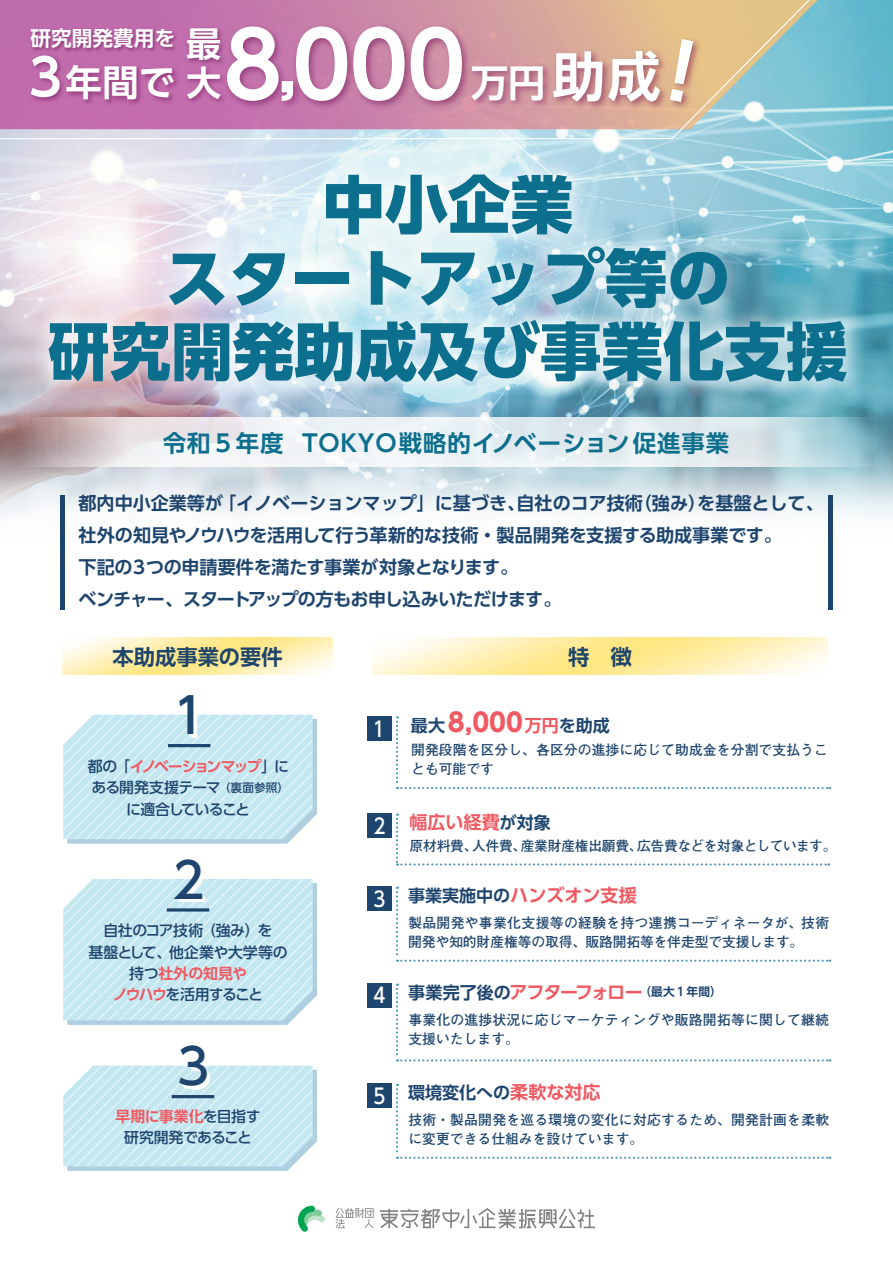
<style>
.page{position:relative;width:893px;height:1263px;background:#fff}
.page>*{position:absolute;margin:0;border:0;box-sizing:border-box;transform-origin:0 0}
.t1{font:700 89.55px "UD Shin Go Pro De";color:#fff}
.t2{font:800 62.7px/73.3px "UD Shin Go Pro";color:#0c6f8d;text-align:center}
.t3{font:500 49.05px "UD Shin Go Pro";color:#1e456e}
.t4{font:700 37.2px "UD Shin Go Pro De";color:#fff}
.t5{font:700 36.3px "UD Shin Go Pro De";color:#fff}
.t6{font:700 34.65px "UD Shin Go Pro De";color:#fff}
.t7{font:700 23.4px "UD Shin Go Pro De";letter-spacing:.04em;color:#0c6f8d}
.t8{font:700 21.3px "UD Shin Go Pro De";color:#1e456e}
.t9{font:500 20.85px "UD Shin Go Pro";color:#fff;scale:.88 1}
.t10{font:700 20.7px "UD Shin Go Pro De";color:#fff}
.t11{font:700 18px/32px "UD Shin Go Pro De";letter-spacing:-.01em;color:#1e456e}
.t12{font:700 18px "UD Shin Go Pro De";color:#f05961}
.t13{font:700 18px "UD Shin Go Pro De";letter-spacing:-.075em;color:#f05961}
.t14{font:700 16.95px "UD Shin Go Pro De";color:#1e456e}
.t15{font:500 14.85px/21.3px "UD Shin Go Pro";letter-spacing:-.035em;color:#1e456e;text-align:center}
.t16{font:500 14.85px/21.3px "UD Shin Go Pro";letter-spacing:-.06em;color:#1e456e;text-align:center}
.t17{font:700 14.85px "UD Shin Go Pro De";letter-spacing:-.045em;color:#f05961}
.t18{font:700 14.85px "UD Shin Go Pro De";letter-spacing:-.13em;color:#f05961}
.t19{font:500 14.85px "UD Shin Go Pro";letter-spacing:-.085em;color:#1e456e}
.t20{font:700 13.8px/18.8px "Futo Go B101 Pro";letter-spacing:.005em;color:#1e456e}
.t21{font:700 13.8px "Futo Go B101 Pro";letter-spacing:-.025em;color:#1e456e}
.s1{font-size:72.6px}
.s2{font-size:50.25px}
.s3{font-size:34.65px}
.s4{font-size:53.1px}
.s5{font-family:"UD Shin Go Pro";font-weight:500;color:#1e456e}
.s6{font-size:11.7px}
.s7{font-family:"UD Shin Go Pro De";font-weight:700;color:#f05961}
.s8{font-family:"UD Shin Go Pro";font-size:25.5px;color:#f05961}
.s9{color:#f05961}
.s10{font-size:16.95px;color:#1e456e}
.s11{font-size:11.7px;color:#1e456e}
.s12{font-size:18px;color:#f05961}
</style>
<div class="page">
<img style="left:0;top:0;width:893px;height:538px">
<svg style="left:63px;top:638px;width:269px;height:37px;background:#feeeaf"></svg>
<svg style="left:372px;top:638px;width:456px;height:37px;background:#feefb4"></svg>
<svg style="left:0;top:0;width:819px;height:114px;background:#bda2ab"></svg>
<div style="left:367px;top:716px;width:25px;height:25px;background:#1e456e"></div>
<svg style="left:297px;top:1205px;width:298px;height:27px"></svg>
<svg style="left:15px;top:457px;width:863px;height:10px"></svg>
<img style="left:0;top:114px;width:893px;height:343px">
<img style="left:16px;top:48px;width:167px;height:76px">
<img style="left:182px;top:22px;width:35px;height:96px">
<img style="left:475px;top:22px;width:264px;height:121px">
<img style="left:217px;top:7px;width:258px;height:139px">
<img style="left:27px;top:25px;width:153px;height:35px">
<svg style="left:396px;top:716px;width:434px;height:73px"></svg>
<svg style="left:396px;top:887px;width:434px;height:75px"></svg>
<svg style="left:396px;top:983px;width:434px;height:78px"></svg>
<svg style="left:396px;top:1084px;width:434px;height:75px"></svg>
<svg style="left:396px;top:813px;width:433px;height:52px"></svg>
<svg style="left:63px;top:715px;width:254px;height:128px;background:#c9e8f0"></svg>
<svg style="left:63px;top:1065px;width:254px;height:106px;background:#c9e8f0"></svg>
<svg style="left:63px;top:879px;width:254px;height:146px;background:#c8e8f0"></svg>
<hr style="left:168px;top:744px;width:42px;height:3px;background:#1e456e">
<hr style="left:167px;top:908px;width:42px;height:3px;background:#1e456e">
<hr style="left:172px;top:1095px;width:42px;height:3px;background:#1e456e">
<div style="left:367px;top:813px;width:25px;height:25px;background:#1e456e"></div>
<div style="left:367px;top:886px;width:25px;height:25px;background:#1e456e"></div>
<div style="left:367px;top:983px;width:25px;height:24px;background:#1e456e"></div>
<div style="left:367px;top:1083px;width:25px;height:25px;background:#1e456e"></div>
<hr style="left:61px;top:494px;width:4px;height:115px;background:#1e456e">
<hr style="left:828px;top:494px;width:4px;height:115px;background:#1e456e">
<svg style="left:670px;top:38px;width:23px;height:64px"></svg>
<h3 class="t6" style="left:186px;top:16px;width:36px">最</h3>
<h1 class="t1" style="left:223px;top:-7px;width:244px">8<span class="s1">,</span>000</h1>
<h3 class="t10" style="left:30px;top:21px;width:146px">研究開発費用を</h3>
<h3 class="t5" style="left:20px;top:53px;width:202px"><span class="s2">３</span>年間で<span class="s3">大</span></h3>
<h3 class="t4" style="left:471px;top:52px;width:191px">万円<span class="s4">助成</span></h3>
<h2 class="t2" style="left:48px;top:166px;width:801px">中小企業<br>スタートアップ等の<br>研究開発助成及び事業化支援</h2>
<h3 class="t7" style="left:163px;top:424px;width:568px">令和５年度 TOKYO戦略的イノベーション促進事業</h3>
<h3 class="t11" style="left:79px;top:487px;width:747px">都内中小企業等が「イノベーションマップ」に基づき、自社のコア技術（強み）を基盤として、社外の知見やノウハウを活用して行う革新的な技術・製品開発を支援する助成事業です。<br>下記の３つの申請要件を満たす事業が対象となります。<br>ベンチャー、スタートアップの方もお申し込みいただけます。</h3>
<h3 class="t8" style="left:113px;top:639px;width:172px">本助成事業の要件</h3>
<h3 class="t8" style="left:568px;top:639px;width:65px">特　徴</h3>
<h3 class="t3" style="left:173px;top:676px;width:34px">1</h3>
<p class="t18" style="left:88px;top:754px;width:203px"><span class="s5">都の「</span>イノベーションマップ<span class="s5">」に</span></p>
<p class="t16" style="left:91px;top:776px;width:199px">ある開発支援テーマ<span class="s6">（裏面参照）</span>に適合していること</p>
<h3 class="t3" style="left:172px;top:840px;width:34px">2</h3>
<p class="t15" style="left:88px;top:920px;width:201px">自社のコア技術（強み）を<br>基盤として、他企業や大学等の</p>
<p class="t17" style="left:129px;top:961px;width:119px"><span class="s5">持つ</span>社外の知見や</p>
<p class="t19" style="left:113px;top:982px;width:152px"><span class="s7">ノウハウ</span>を活用すること</p>
<h3 class="t3" style="left:177px;top:1027px;width:34px">3</h3>
<p class="t17" style="left:115px;top:1104px;width:147px">早期に事業化<span class="s5">を目指す</span></p>
<p class="t15" style="left:124px;top:1126px;width:129px">研究開発であること</p>
<h3 class="t9" style="left:370px;top:712px;width:22px">１</h3>
<p class="t14" style="left:411px;top:711px;width:200px">最大 <span class="s8">8,000</span><span class="s9">万円</span>を助成</p>
<p class="t20" style="left:411px;top:738px;width:418px">開発段階を区分し、各区分の進捗に応じて助成金を分割で支払うことも可能です</p>
<h3 class="t9" style="left:374px;top:809px;width:15px">2</h3>
<h3 class="t12" style="left:409px;top:807px;width:143px">幅広い経費<span class="s10">が対象</span></h3>
<p class="t21" style="left:409px;top:834px;width:428px">原材料費、人件費、産業財産権出願費、広告費などを対象としています。</p>
<h3 class="t9" style="left:374px;top:882px;width:15px">3</h3>
<h3 class="t12" style="left:408px;top:880px;width:230px"><span class="s10">事業実施中の</span>ハンズオン支援</h3>
<p class="t20" style="left:408px;top:912px;width:422px">製品開発や事業化支援等の経験を持つ連携コーディネータが、技術開発や知的財産権等の取得、販路開拓等を伴走型で支援します。</p>
<h3 class="t9" style="left:373px;top:978px;width:15px">4</h3>
<h3 class="t13" style="left:408px;top:977px;width:315px"><span class="s10">事業完了後の</span>アフターフォロー<span class="s11">（最大１年間）</span></h3>
<p class="t20" style="left:408px;top:1009px;width:422px">事業化の進捗状況に応じマーケティングや販路開拓等に関して継続支援いたします。</p>
<h3 class="t9" style="left:373px;top:1079px;width:15px">5</h3>
<p class="t14" style="left:408px;top:1079px;width:194px">環境変化への<span class="s12">柔軟な対応</span></p>
<p class="t20" style="left:408px;top:1109px;width:422px">技術・製品開発を巡る環境の変化に対応するため、開発計画を柔軟に変更できる仕組みを設けています。</p>
</div>
